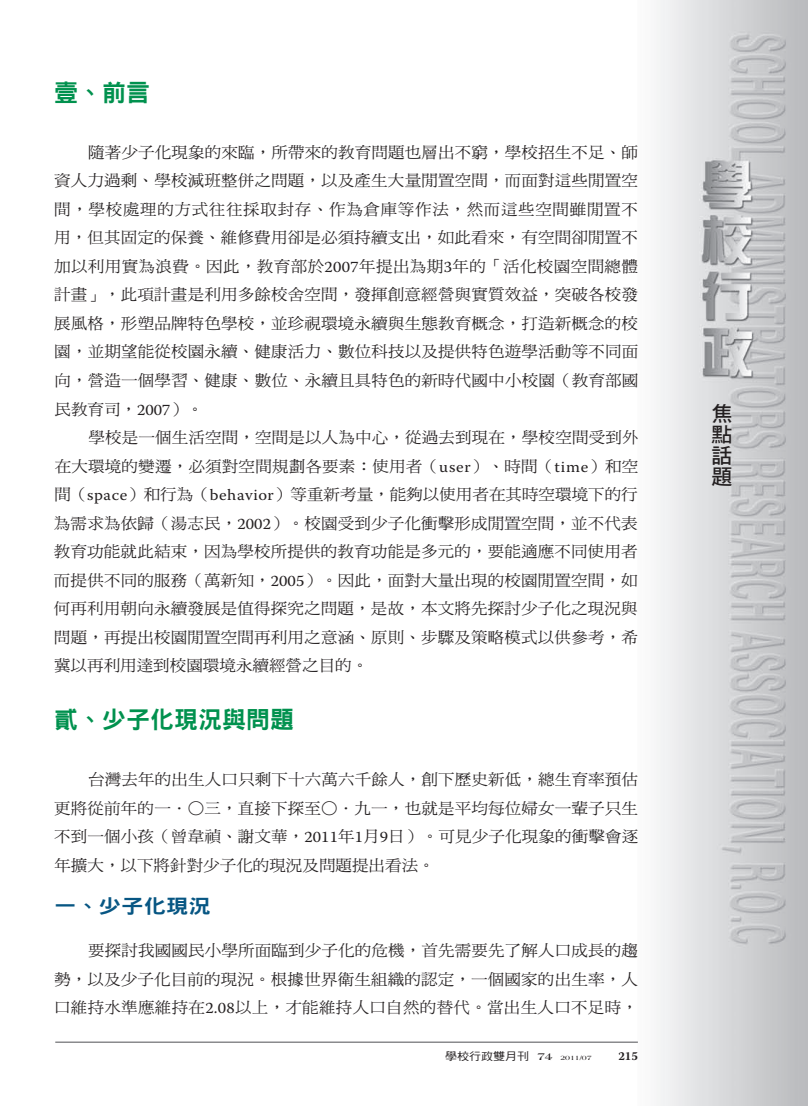
<style>
.page{position:relative;width:808px;height:1106px;background:#fff}
.page>*{position:absolute;margin:0;border:0;box-sizing:border-box;transform-origin:0 0}
.t1{font:24px "DF Hei Std W9";color:#00914e}
.t2{font:21px/21px "DF Hei Std W7";color:#231f20;text-align:justify}
.t3{font:19.5px "DF Hei Std W9";color:#075683;scale:1.15 1}
.t4{font:15.75px/28.5px "DF Ming Std W5";letter-spacing:.01em;color:#231f20;text-align:justify;scale:1.05 1}
.t5{font:700 12px "Warnock Pro";color:#231f20}
.t6{font:10.8px "DF Hei Std W5";color:#231f20;scale:1.11 1}
.s1{font-family:"Warnock Pro"}
.s2{font-family:"Americana Std";font-weight:700}
.s3{font-family:"Americana Std";font-weight:700;font-size:6.75px}
</style>
<div class="page">
<img style="left:657px;top:0;width:151px;height:1106px">
<hr style="left:55px;top:1041px;width:583px;height:1px;background:#6c6d70">
<h1 class="t1" style="left:54px;top:79px;width:97px">壹、前言</h1>
<p class="t4" style="left:54px;top:138px;width:558px;text-indent:34px">隨著少子化現象的來臨，所帶來的教育問題也層出不窮，學校招生不足、師資人力過剩、學校減班整併之問題，以及產生大量閒置空間，而面對這些閒置空間，學校處理的方式往往採取封存、作為倉庫等作法，然而這些空間雖閒置不用，但其固定的保養、維修費用卻是必須持續支出，如此看來，有空間卻閒置不加以利用實為浪費。因此，教育部於<span class="s1">2007</span>年提出為期<span class="s1">3</span>年的「活化校園空間總體計畫」，此項計畫是利用多餘校舍空間，發揮創意經營與實質效益，突破各校發展風格，形塑品牌特色學校，並珍視環境永續與生態教育概念，打造新概念的校園，並期望能從校園永續、健康活力、數位科技以及提供特色遊學活動等不同面向，營造一個學習、健康、數位、永續且具特色的新時代國中小校園（教育部國民教育司，<span class="s1">2007</span>）。</p>
<p class="t4" style="left:54px;top:423px;width:558px;text-indent:35px">學校是一個生活空間，空間是以人為中心，從過去到現在，學校空間受到外在大環境的變遷，必須對空間規劃各要素：使用者（<span class="s1">user</span>）、時間（<span class="s1">time</span>）和空間（<span class="s1">space</span>）和行為（<span class="s1">behavior</span>）等重新考量，能夠以使用者在其時空環境下的行為需求為依歸（湯志民，<span class="s1">2002</span>）。校園受到少子化衝擊形成閒置空間，並不代表教育功能就此結束，因為學校所提供的教育功能是多元的，要能適應不同使用者而提供不同的服務（萬新知，<span class="s1">2005</span>）。因此，面對大量出現的校園閒置空間，如何再利用朝向永續發展是值得探究之問題，是故，本文將先探討少子化之現況與問題，再提出校園閒置空間再利用之意涵、原則、步驟及策略模式以供參考，希冀以再利用達到校園環境永續經營之目的。</p>
<h1 class="t1" style="left:54px;top:706px;width:241px">貳、少子化現況與問題</h1>
<p class="t4" style="left:54px;top:765px;width:558px;text-indent:34px">台灣去年的出生人口只剩下十六萬六千餘人，創下歷史新低，總生育率預估更將從前年的一．○三，直接下探至○．九一，也就是平均每位婦女一輩子只生不到一個小孩（曾韋禎、謝文華，<span class="s1">2011</span>年<span class="s1">1</span>月<span class="s1">9</span>日）。可見少子化現象的衝擊會逐年擴大，以下將針對少子化的現況及問題提出看法。</p>
<p class="t3" style="left:54px;top:895px;width:138px">一、少子化現況</p>
<p class="t4" style="left:54px;top:936px;width:558px;text-indent:34px">要探討我國國民小學所面臨到少子化的危機，首先需要先了解人口成長的趨勢，以及少子化目前的現況。根據世界衛生組織的認定，一個國家的出生率，人口維持水準應維持在<span class="s1">2.08</span>以上，才能維持人口自然的替代。當出生人口不足時，</p>
<p class="t6" style="left:445px;top:1049px;width:133px">學校行政雙月刊 <span class="s2">74</span> <span class="s3">2011/07</span></p>
<p class="t5" style="left:618px;top:1048px;width:21px">215</p>
<h2 class="t2" style="left:711px;top:402px;width:22px">焦點話題</h2>
</div>
